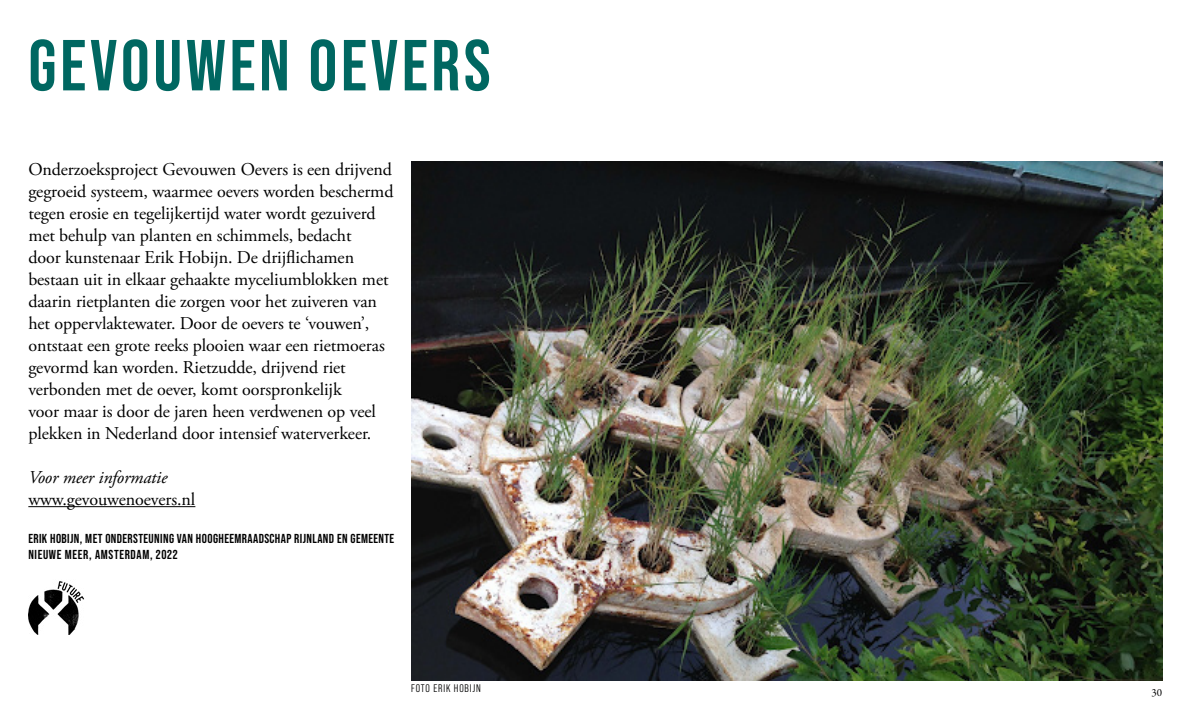
<style>
.page{position:relative;width:1191px;height:709px;background:#fff}
.page>*{position:absolute;margin:0;border:0;box-sizing:border-box;transform-origin:0 0}
.t1{font:700 72px "Bebas Neue Pro";letter-spacing:.05em;color:#006761}
.t2{font:18px/22px "Adobe Garamond Pro";letter-spacing:-.005em;color:#000}
.t3{font:italic 18px "Adobe Garamond Pro";letter-spacing:-.005em;color:#000}
.t4{font:700 13px/16px "Bebas Neue Pro";letter-spacing:.03em;color:#000}
.t5{font:11px "Bebas Neue Pro Middle";letter-spacing:.075em;color:#000}
.t6{font:11px "Garamond Premr Pro";color:#000}
</style>
<div class="page">
<img style="left:411px;top:162px;width:751px;height:518px">
<hr style="left:28px;top:506px;width:167px;height:1px;background:#000">
<img style="left:28px;top:581px;width:56px;height:53px">
<h1 class="t1" style="left:28px;top:24px;width:464px">GEVOUWEN OEVERS</h1>
<p class="t2" style="left:28px;top:159px;width:367px">Onderzoeksproject Gevouwen Oevers is een drijvend gegroeid systeem, waarmee oevers worden beschermd tegen erosie en tegelijkertijd water wordt gezuiverd met behulp van planten en schimmels, bedacht<br>door kunstenaar Erik Hobijn. De drijflichamen bestaan uit in elkaar gehaakte myceliumblokken met daarin rietplanten die zorgen voor het zuiveren van het oppervlaktewater. Door de oevers te ‘vouwen’, ontstaat een grote reeks plooien waar een rietmoeras gevormd kan worden. Rietzudde, drijvend riet verbonden met de oever, komt oorspronkelijk<br>voor maar is door de jaren heen verdwenen op veel plekken in Nederland door intensief waterverkeer.</p>
<p class="t3" style="left:28px;top:466px;width:141px">Voor meer informatie</p>
<p class="t2" style="left:28px;top:488px;width:168px">www.gevouwenoevers.nl</p>
<p class="t4" style="left:28px;top:530px;width:367px">ERIK HOBIJN, MET ONDERSTEUNING VAN HOOGHEEMRAADSCHAP RIJNLAND EN GEMEENTE<br>NIEUWE MEER, AMSTERDAM, 2022</p>
<p class="t5" style="left:411px;top:681px;width:71px">FOTO ERIK HOBIJN</p>
<p class="t6" style="left:1151px;top:686px;width:12px">30</p>
</div>
